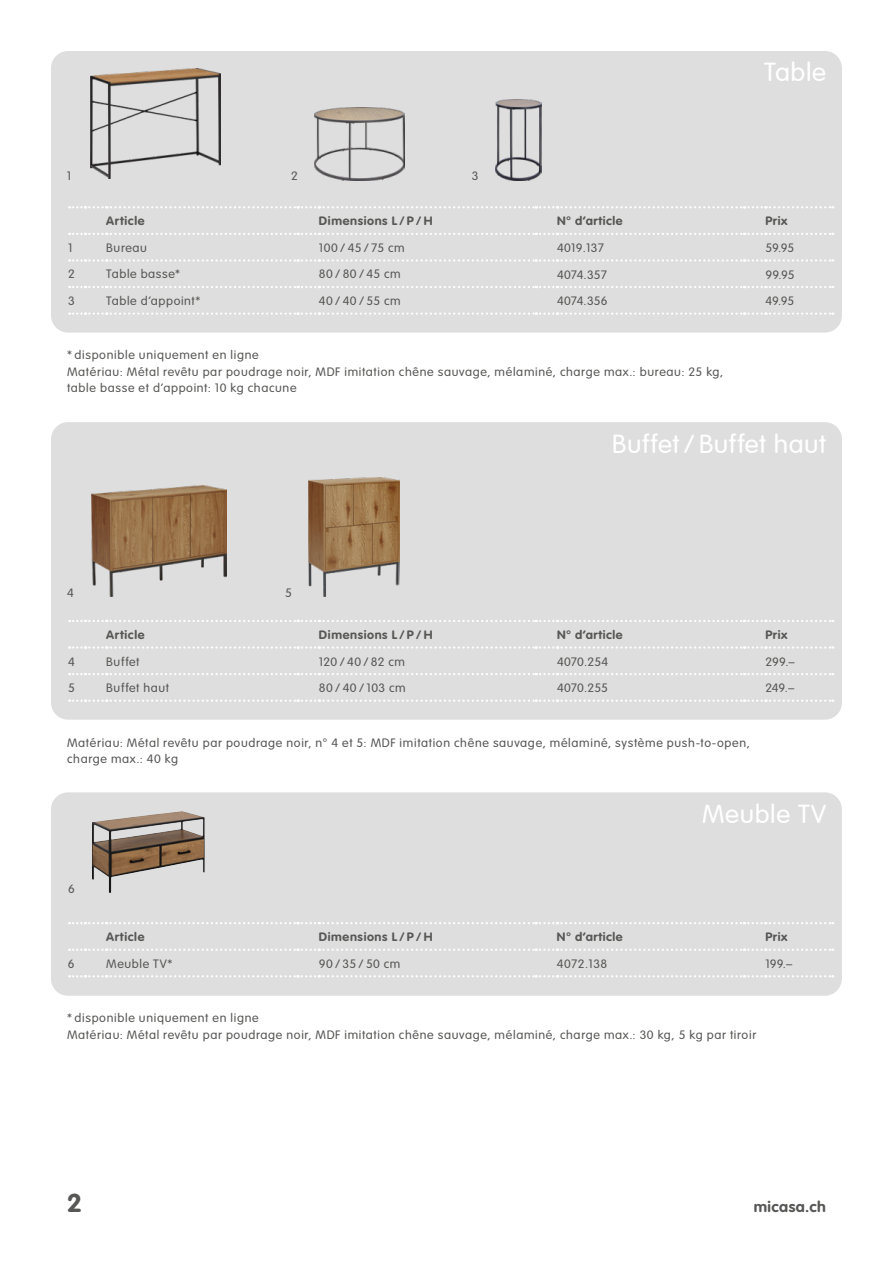
<style>
.page{position:relative;width:893px;height:1263px;background:#fff}
.page>*{position:absolute;margin:0;border:0;box-sizing:border-box;transform-origin:0 0}
.t1{font:300 25.5px "VAG Rounded LT";letter-spacing:.02em;color:#fff;scale:1.05 1}
.t2{font:700 25.5px "VAG Rounded";color:#575756;scale:1.05 1}
.t3{font:700 15px "VAG Rounded";letter-spacing:.03em;color:#575756;scale:1.05 1}
.t4{font:300 12px/16.5px "VAG Rounded";letter-spacing:.05em;color:#575756;scale:1.05 1}
.t5{font:700 12px "VAG Rounded";letter-spacing:.045em;color:#575756;scale:1.05 1}
</style>
<div class="page">
<div style="left:51px;top:51px;width:791px;height:282px;background:#dedede;border-radius:17px"></div>
<svg style="left:69px;top:233px;width:764px;height:2px"></svg>
<svg style="left:69px;top:259px;width:764px;height:3px"></svg>
<svg style="left:69px;top:286px;width:764px;height:2px"></svg>
<svg style="left:69px;top:312px;width:764px;height:3px"></svg>
<svg style="left:69px;top:206px;width:764px;height:2px"></svg>
<div style="left:51px;top:422px;width:791px;height:298px;background:#dedede;border-radius:17px"></div>
<svg style="left:69px;top:646px;width:764px;height:3px"></svg>
<svg style="left:69px;top:673px;width:764px;height:2px"></svg>
<svg style="left:69px;top:699px;width:764px;height:3px"></svg>
<svg style="left:69px;top:620px;width:764px;height:2px"></svg>
<div style="left:51px;top:792px;width:791px;height:204px;background:#dedede;border-radius:17px"></div>
<svg style="left:69px;top:948px;width:764px;height:3px"></svg>
<svg style="left:69px;top:975px;width:764px;height:2px"></svg>
<svg style="left:69px;top:922px;width:764px;height:2px"></svg>
<img style="left:92px;top:811px;width:113px;height:82px">
<img style="left:91px;top:486px;width:136px;height:110px">
<img style="left:308px;top:478px;width:92px;height:118px">
<img style="left:315px;top:107px;width:89px;height:73px">
<img style="left:495px;top:99px;width:47px;height:81px">
<img style="left:90px;top:69px;width:131px;height:109px">
<p class="t4" style="left:67px;top:168px;width:6px">1</p>
<p class="t4" style="left:291px;top:168px;width:8px">2</p>
<p class="t4" style="left:472px;top:168px;width:8px">3</p>
<h1 class="t1" style="left:764px;top:58px;width:60px">Table</h1>
<p class="t5" style="left:106px;top:214px;width:38px">Article</p>
<p class="t5" style="left:319px;top:214px;width:110px">Dimensions L / P / H</p>
<p class="t5" style="left:557px;top:214px;width:64px">N° d’article</p>
<p class="t5" style="left:765px;top:214px;width:23px">Prix</p>
<p class="t4" style="left:68px;top:239px;width:6px">1</p>
<p class="t4" style="left:106px;top:239px;width:40px">Bureau</p>
<p class="t4" style="left:319px;top:239px;width:83px">100 / 45 / 75 cm</p>
<p class="t4" style="left:557px;top:239px;width:46px">4019.137</p>
<p class="t4" style="left:765px;top:239px;width:29px">59.95</p>
<p class="t4" style="left:68px;top:266px;width:8px">2</p>
<p class="t4" style="left:106px;top:266px;width:72px">Table basse*</p>
<p class="t4" style="left:319px;top:266px;width:79px">80/80/45 cm</p>
<p class="t4" style="left:557px;top:266px;width:49px">4074.357</p>
<p class="t4" style="left:765px;top:266px;width:29px">99.95</p>
<p class="t4" style="left:68px;top:293px;width:8px">3</p>
<p class="t4" style="left:106px;top:293px;width:91px">Table d’appoint*</p>
<p class="t4" style="left:319px;top:293px;width:79px">40/40/55 cm</p>
<p class="t4" style="left:557px;top:293px;width:50px">4074.356</p>
<p class="t4" style="left:765px;top:293px;width:29px">49.95</p>
<p class="t4" style="left:67px;top:346px;width:626px">* disponible uniquement en ligne<br>Matériau: Métal revêtu par poudrage noir, MDF imitation chêne sauvage, mélaminé, charge max.: bureau: 25 kg, table basse et d’appoint: 10 kg chacune</p>
<h1 class="t1" style="left:612px;top:429px;width:205px">Buffet / Buffet haut</h1>
<p class="t4" style="left:67px;top:585px;width:8px">4</p>
<p class="t4" style="left:285px;top:585px;width:8px">5</p>
<p class="t5" style="left:106px;top:627px;width:38px">Article</p>
<p class="t5" style="left:319px;top:627px;width:110px">Dimensions L / P / H</p>
<p class="t5" style="left:557px;top:627px;width:64px">N° d’article</p>
<p class="t5" style="left:765px;top:627px;width:23px">Prix</p>
<p class="t4" style="left:68px;top:653px;width:8px">4</p>
<p class="t4" style="left:106px;top:653px;width:33px">Buffet</p>
<p class="t4" style="left:319px;top:653px;width:84px">120 / 40 / 82 cm</p>
<p class="t4" style="left:557px;top:653px;width:50px">4070.254</p>
<p class="t4" style="left:765px;top:653px;width:30px">299.–</p>
<p class="t4" style="left:68px;top:680px;width:8px">5</p>
<p class="t4" style="left:106px;top:680px;width:61px">Buffet haut</p>
<p class="t4" style="left:319px;top:680px;width:84px">80 / 40 / 103 cm</p>
<p class="t4" style="left:557px;top:680px;width:50px">4070.255</p>
<p class="t4" style="left:765px;top:680px;width:29px">249.–</p>
<p class="t4" style="left:67px;top:734px;width:652px">Matériau: Métal revêtu par poudrage noir, n° 4 et 5: MDF imitation chêne sauvage, mélaminé, système push-to-open, charge max.: 40 kg</p>
<p class="t4" style="left:68px;top:880px;width:8px">6</p>
<h1 class="t1" style="left:702px;top:799px;width:119px">Meuble TV</h1>
<p class="t5" style="left:106px;top:930px;width:38px">Article</p>
<p class="t5" style="left:319px;top:930px;width:110px">Dimensions L / P / H</p>
<p class="t5" style="left:557px;top:930px;width:64px">N° d’article</p>
<p class="t5" style="left:765px;top:930px;width:23px">Prix</p>
<p class="t4" style="left:68px;top:955px;width:8px">6</p>
<p class="t4" style="left:106px;top:955px;width:64px">Meuble TV*</p>
<p class="t4" style="left:319px;top:955px;width:79px">90/35/50 cm</p>
<p class="t4" style="left:557px;top:955px;width:49px">4072.138</p>
<p class="t4" style="left:765px;top:955px;width:27px">199.–</p>
<p class="t4" style="left:67px;top:1010px;width:658px">* disponible uniquement en ligne<br>Matériau: Métal revêtu par poudrage noir, MDF imitation chêne sauvage, mélaminé, charge max.: 30 kg, 5 kg par tiroir</p>
<h1 class="t2" style="left:67px;top:1188px;width:16px">2</h1>
<p class="t3" style="left:754px;top:1198px;width:70px">micasa.ch</p>
</div>
